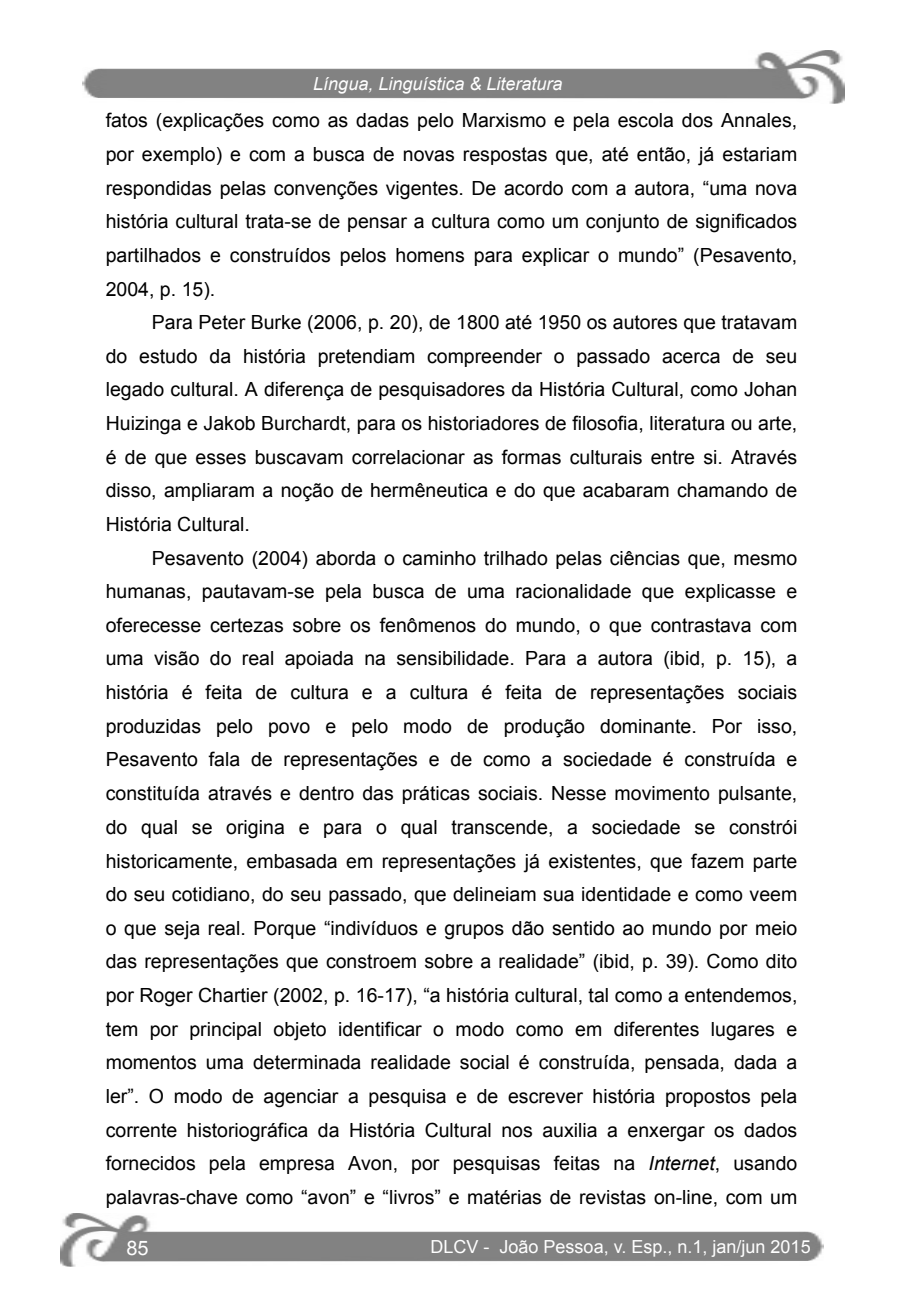
<style>
.page{position:relative;width:908px;height:1304px;background:#fff}
.page>*{position:absolute;margin:0;border:0;box-sizing:border-box;transform-origin:0 0}
.t1{font:20px "Arial";color:#fff}
.t2{font:19.6px "Arial";color:#000}
.t3{font:18px "Arial";color:#fff}
.t4{font:italic 18px "Arial";color:#fff}
.s1{font-style:italic}
</style>
<div class="page">
<img style="left:60px;top:1214px;width:763px;height:53px">
<img style="left:82px;top:51px;width:761px;height:53px">
<p class="t4" style="left:313px;top:72px;width:251px">Língua, Linguística &amp; Literatura</p>
<p class="t2" style="left:106px;top:107px;width:692px">fatos (explicações como as dadas pelo Marxismo e pela escola dos Annales,</p>
<p class="t2" style="left:106px;top:141px;width:693px">por exemplo) e com a busca de novas respostas que, até então, já estariam</p>
<p class="t2" style="left:106px;top:175px;width:692px">respondidas pelas convenções vigentes. De acordo com a autora, “uma nova</p>
<p class="t2" style="left:106px;top:208px;width:692px">história cultural trata-se de pensar a cultura como um conjunto de significados</p>
<p class="t2" style="left:106px;top:242px;width:692px">partilhados e construídos pelos homens para explicar o mundo” (Pesavento,</p>
<p class="t2" style="left:106px;top:276px;width:111px">2004, p. 15).</p>
<p class="t2" style="left:152px;top:310px;width:646px">Para Peter Burke (2006, p. 20), de 1800 até 1950 os autores que tratavam</p>
<p class="t2" style="left:106px;top:343px;width:692px">do estudo da história pretendiam compreender o passado acerca de seu</p>
<p class="t2" style="left:106px;top:377px;width:692px">legado cultural. A diferença de pesquisadores da História Cultural, como Johan</p>
<p class="t2" style="left:106px;top:411px;width:692px">Huizinga e Jakob Burchardt, para os historiadores de filosofia, literatura ou arte,</p>
<p class="t2" style="left:106px;top:444px;width:692px">é de que esses buscavam correlacionar as formas culturais entre si. Através</p>
<p class="t2" style="left:106px;top:478px;width:692px">disso, ampliaram a noção de hermêneutica e do que acabaram chamando de</p>
<p class="t2" style="left:106px;top:511px;width:146px">História Cultural.</p>
<p class="t2" style="left:152px;top:545px;width:646px">Pesavento (2004) aborda o caminho trilhado pelas ciências que, mesmo</p>
<p class="t2" style="left:106px;top:579px;width:692px">humanas, pautavam-se pela busca de uma racionalidade que explicasse e</p>
<p class="t2" style="left:106px;top:612px;width:692px">oferecesse certezas sobre os fenômenos do mundo, o que contrastava com</p>
<p class="t2" style="left:106px;top:646px;width:693px">uma visão do real apoiada na sensibilidade. Para a autora (ibid, p. 15), a</p>
<p class="t2" style="left:106px;top:680px;width:692px">história é feita de cultura e a cultura é feita de representações sociais</p>
<p class="t2" style="left:106px;top:713px;width:692px">produzidas pelo povo e pelo modo de produção dominante. Por isso,</p>
<p class="t2" style="left:106px;top:747px;width:692px">Pesavento fala de representações e de como a sociedade é construída e</p>
<p class="t2" style="left:106px;top:780px;width:692px">constituída através e dentro das práticas sociais. Nesse movimento pulsante,</p>
<p class="t2" style="left:106px;top:814px;width:692px">do qual se origina e para o qual transcende, a sociedade se constrói</p>
<p class="t2" style="left:106px;top:848px;width:693px">historicamente, embasada em representações já existentes, que fazem parte</p>
<p class="t2" style="left:106px;top:881px;width:692px">do seu cotidiano, do seu passado, que delineiam sua identidade e como veem</p>
<p class="t2" style="left:106px;top:915px;width:692px">o que seja real. Porque “indivíduos e grupos dão sentido ao mundo por meio</p>
<p class="t2" style="left:106px;top:948px;width:692px">das representações que constroem sobre a realidade” (ibid, p. 39). Como dito</p>
<p class="t2" style="left:106px;top:982px;width:693px">por Roger Chartier (2002, p. 16-17), “a história cultural, tal como a entendemos,</p>
<p class="t2" style="left:106px;top:1016px;width:692px">tem por principal objeto identificar o modo como em diferentes lugares e</p>
<p class="t2" style="left:106px;top:1049px;width:692px">momentos uma determinada realidade social é construída, pensada, dada a</p>
<p class="t2" style="left:106px;top:1083px;width:692px">ler”. O modo de agenciar a pesquisa e de escrever história propostos pela</p>
<p class="t2" style="left:106px;top:1117px;width:692px">corrente historiográfica da História Cultural nos auxilia a enxergar os dados</p>
<p class="t2" style="left:106px;top:1150px;width:692px">fornecidos pela empresa Avon, por pesquisas feitas na <span class="s1">Internet</span>, usando</p>
<p class="t2" style="left:106px;top:1184px;width:692px">palavras-chave como “avon” e “livros” e matérias de revistas on-line, com um</p>
<p class="t1" style="left:126px;top:1234px;width:24px">85</p>
<p class="t3" style="left:430px;top:1235px;width:381px">DLCV - João Pessoa, v. Esp., n.1, jan/jun 2015</p>
</div>
